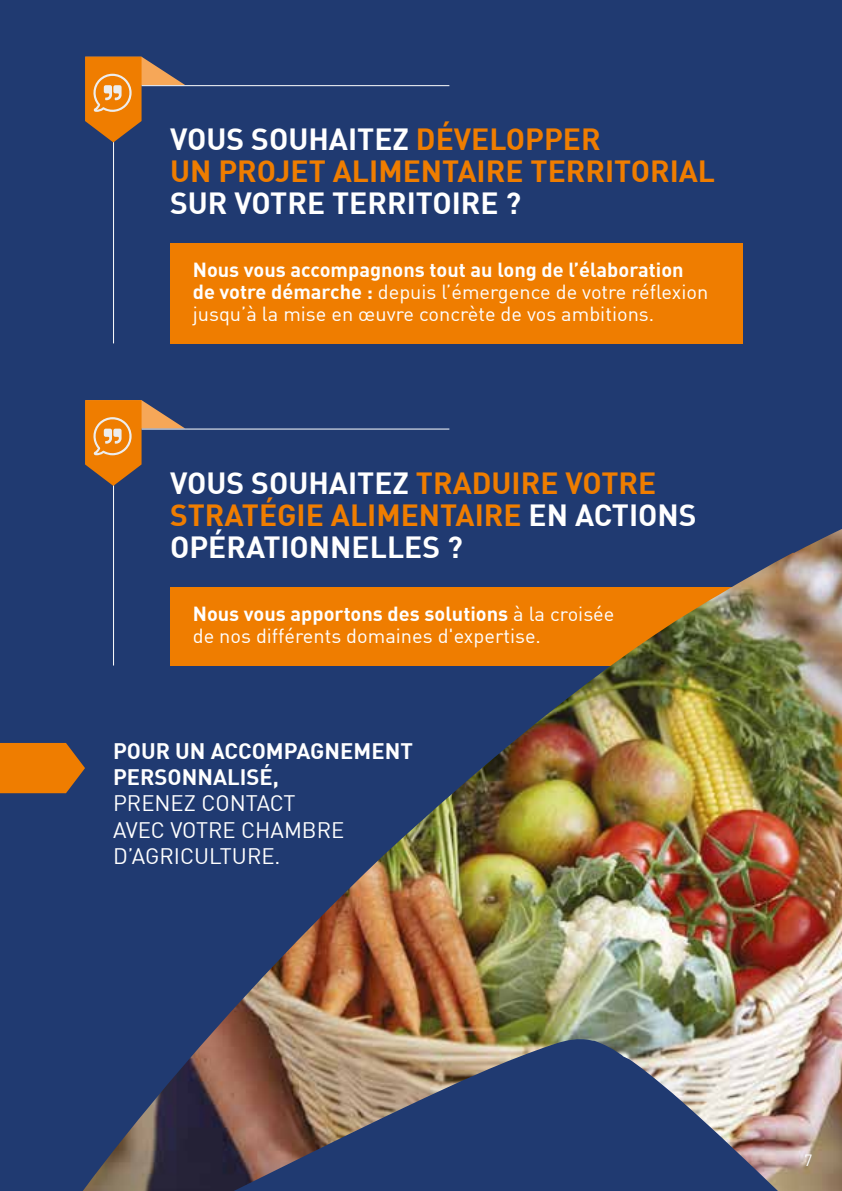
<style>
.page{position:relative;width:842px;height:1191px;background:#203a71}
.page>*{position:absolute;margin:0;border:0;box-sizing:border-box;transform-origin:0 0}
.t1{font:700 30px/32px "DIN";color:#fff}
.t2{font:700 30px/32px "DIN";color:#ef7d00}
.t3{font:22px/26.4px "DIN";color:#fff}
.t4{font:700 22px/26.4px "DIN";color:#fff}
.t5{font:20px/22px "DIN";color:#fff}
.t6{font:16px "DIN";color:#fff}
.s1{color:#fff}
.s2{font-weight:700}
.s3{color:#ef7d00}
</style>
<div class="page">
<hr style="left:113px;top:133px;width:1px;height:210px;background:#fff">
<svg style="left:85px;top:57px;width:100px;height:85px"></svg>
<hr style="left:142px;top:85px;width:307px;height:1px;background:#fff">
<div style="left:170px;top:243px;width:573px;height:100px;background:#ef7d00"></div>
<hr style="left:113px;top:477px;width:1px;height:188px;background:#fff">
<svg style="left:85px;top:400px;width:100px;height:86px"></svg>
<hr style="left:142px;top:428px;width:307px;height:1px;background:#fff">
<img style="left:83px;top:529px;width:759px;height:662px">
<svg style="left:0;top:743px;width:85px;height:50px;background:#d8750c"></svg>
<h1 class="t2" style="left:170px;top:122px;width:547px"><span class="s1">VOUS SOUHAITEZ</span> DÉVELOPPER<br>UN PROJET ALIMENTAIRE TERRITORIAL</h1>
<h1 class="t1" style="left:170px;top:186px;width:353px">SUR VOTRE TERRITOIRE ?</h1>
<p class="t5" style="left:193px;top:258px;width:517px"><span class="s2">Nous vous accompagnons tout au long de l’élaboration de votre démarche :</span> depuis l’émergence de votre réflexion jusqu’à la mise en œuvre concrète de vos ambitions.</p>
<h1 class="t1" style="left:170px;top:466px;width:528px">VOUS SOUHAITEZ <span class="s3">TRADUIRE VOTRE<br>STRATÉGIE ALIMENTAIRE</span> EN ACTIONS<br>OPÉRATIONNELLES ?</h1>
<p class="t5" style="left:193px;top:602px;width:423px"><span class="s2">Nous vous apportons des solutions</span> à la croisée de nos différents domaines d'expertise.</p>
<p class="t4" style="left:113px;top:736px;width:301px">POUR UN ACCOMPAGNEMENT<br>PERSONNALISÉ,</p>
<p class="t3" style="left:113px;top:790px;width:233px">PRENEZ CONTACT<br>AVEC VOTRE CHAMBRE<br>D’AGRICULTURE.</p>
<p class="t6" style="left:804px;top:1149px;width:10px">7</p>
</div>
